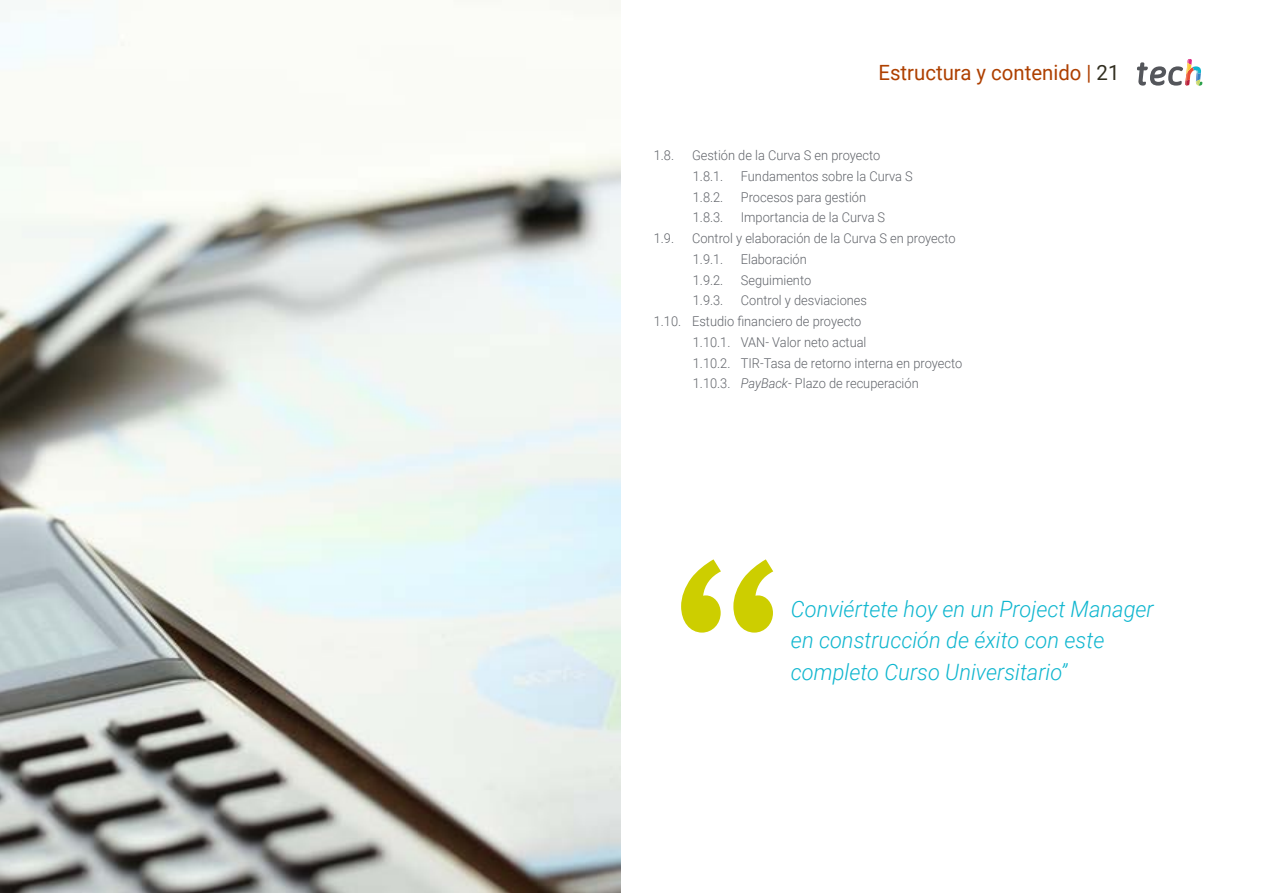
<style>
.page{position:relative;width:1263px;height:893px;background:#fff}
.page>*{position:absolute;margin:0;border:0;box-sizing:border-box;transform-origin:0 0}
.t1{font:italic 300 22.5px/31.5px "Roboto";color:#0fb6cf}
.t2{font:21px "Roboto";color:#ae4000}
.t3{font:300 13.5px/20.7px "Roboto";color:#61646a;scale:.95 1}
.s1{color:#312e20}
.s2{font-style:italic}
</style>
<div class="page">
<svg style="left:1137px;top:59px;width:65px;height:27px"></svg>
<img style="left:0;top:0;width:621px;height:893px">
<svg style="left:681px;top:559px;width:92px;height:74px"></svg>
<h2 class="t2" style="left:878px;top:57px;width:242px">Estructura y contenido | <span class="s1">21</span></h2>
<p class="t3" style="left:654px;top:144px;width:23px">1.8.</p>
<p class="t3" style="left:692px;top:144px;width:200px">Gestión de la Curva S en proyecto<br>1.8.1.</p>
<p class="t3" style="left:741px;top:165px;width:183px">Fundamentos sobre la Curva S</p>
<p class="t3" style="left:693px;top:186px;width:34px">1.8.2.</p>
<p class="t3" style="left:741px;top:186px;width:133px">Procesos para gestión</p>
<p class="t3" style="left:693px;top:207px;width:34px">1.8.3.</p>
<p class="t3" style="left:741px;top:207px;width:153px">Importancia de la Curva S</p>
<p class="t3" style="left:654px;top:227px;width:23px">1.9.</p>
<p class="t3" style="left:692px;top:227px;width:279px">Control y elaboración de la Curva S en proyecto<br>1.9.1.</p>
<p class="t3" style="left:741px;top:248px;width:71px">Elaboración</p>
<p class="t3" style="left:693px;top:269px;width:34px">1.9.2.</p>
<p class="t3" style="left:741px;top:269px;width:76px">Seguimiento</p>
<p class="t3" style="left:693px;top:290px;width:34px">1.9.3.</p>
<p class="t3" style="left:741px;top:290px;width:134px">Control y desviaciones</p>
<p class="t3" style="left:654px;top:310px;width:220px">1.10. Estudio financiero de proyecto</p>
<p class="t3" style="left:693px;top:331px;width:184px">1.10.1. VAN- Valor neto actual</p>
<p class="t3" style="left:693px;top:352px;width:285px">1.10.2. TIR-Tasa de retorno interna en proyecto</p>
<p class="t3" style="left:693px;top:373px;width:239px">1.10.3. <span class="s2">PayBack</span>- Plazo de recuperación</p>
<h1 class="t1" style="left:791px;top:592px;width:364px">Conviértete hoy en un Project Manager en construcción de éxito con este completo Curso Universitario”</h1>
</div>
